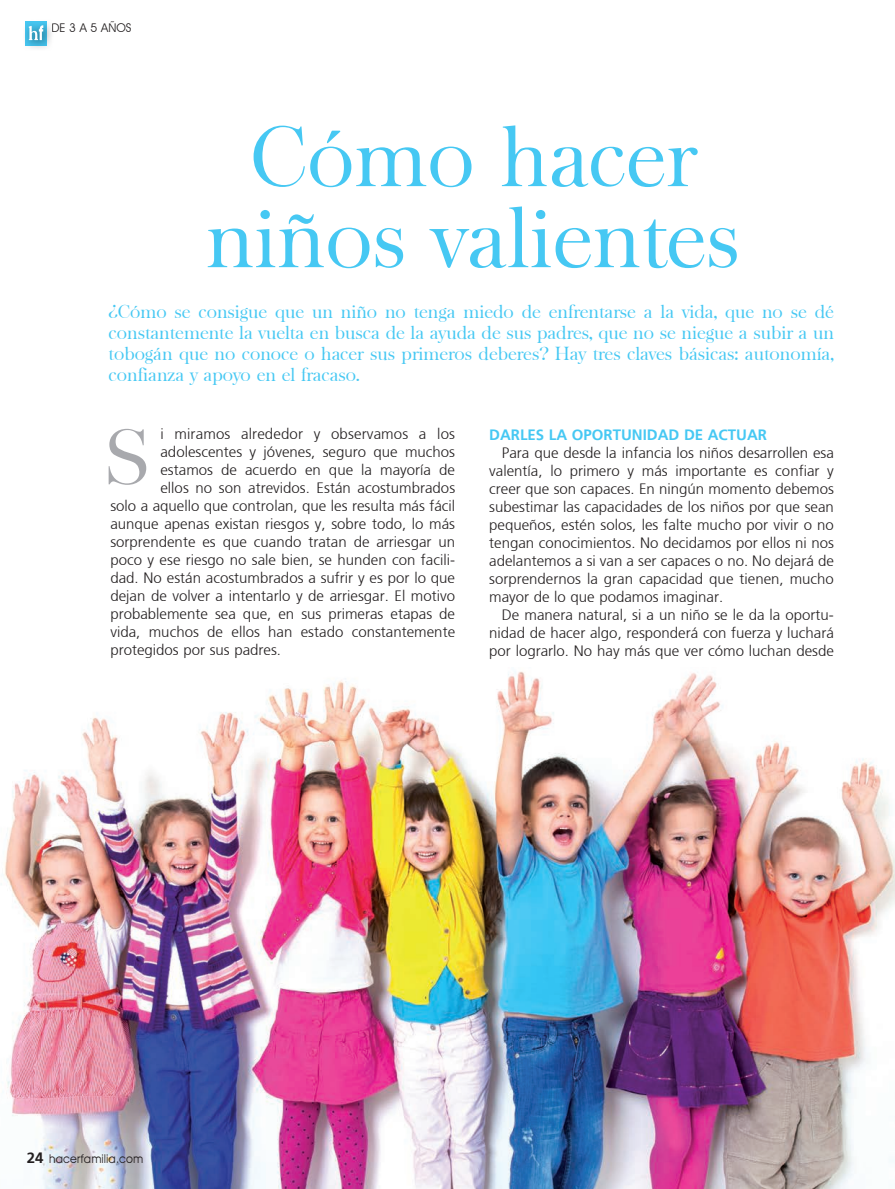
<style>
.page{position:relative;width:895px;height:1189px;background:#fff}
.page>*{position:absolute;margin:0;border:0;box-sizing:border-box;transform-origin:0 0}
.t1{font:300 82.5px/81px "Baskerville";color:#46c8f3;text-align:center}
.t2{font:300 75px "Baskerville";color:#a8a9ad}
.t3{font:300 18px/21px "Baskerville";color:#46c8f3;text-align:justify}
.t4{font:300 15px "Frutiger";color:#231f20}
.t5{font:700 15px "Frutiger";color:#46c8f3}
.t6{font:13.2px "Avant Garde";color:#231f20;scale:.91 1}
.t7{font:12px "Avant Garde IT Cby BT";color:#231f20}
.s1{font-family:"Frutiger";font-weight:700;font-size:15px}
</style>
<div class="page">
<img style="left:1px;top:671px;width:893px;height:518px">
<img style="left:25px;top:25px;width:27px;height:23px">
<svg style="left:52px;top:23px;width:2px;height:9px"></svg>
<img style="left:25px;top:21px;width:22px;height:24px">
<svg style="left:29px;top:25px;width:14px;height:15px"></svg>
<p class="t7" style="left:51px;top:20px;width:81px">DE 3 A 5 AÑOS</p>
<p class="t1" style="left:206px;top:118px;width:535px">Cómo hacer niños valientes</p>
<p class="t3" style="left:109px;top:301px;width:726px">¿Cómo se consigue que un niño no tenga miedo de enfrentarse a la vida, que no se dé constantemente la vuelta en busca de la ayuda de sus padres, que no se niegue a subir a un tobogán que no conoce o hacer sus primeros deberes? Hay tres claves básicas: autonomía, confianza y apoyo en el fracaso.</p>
<p class="t4" style="left:160px;top:425px;width:296px">i miramos alrededor y observamos a los</p>
<p class="t4" style="left:160px;top:443px;width:296px">adolescentes y jóvenes, seguro que muchos</p>
<p class="t4" style="left:160px;top:461px;width:296px">estamos de acuerdo en que la mayoría de</p>
<p class="t4" style="left:160px;top:479px;width:296px">ellos no son atrevidos. Están acostumbrados</p>
<p class="t4" style="left:110px;top:497px;width:346px">solo a aquello que controlan, que les resulta más fácil</p>
<p class="t4" style="left:110px;top:515px;width:346px">aunque apenas existan riesgos y, sobre todo, lo más</p>
<p class="t4" style="left:110px;top:533px;width:346px">sorprendente es que cuando tratan de arriesgar un</p>
<p class="t4" style="left:110px;top:551px;width:346px">poco y ese riesgo no sale bien, se hunden con facili-</p>
<p class="t4" style="left:110px;top:569px;width:346px">dad. No están acostumbrados a sufrir y es por lo que</p>
<p class="t4" style="left:110px;top:587px;width:346px">dejan de volver a intentarlo y de arriesgar. El motivo</p>
<p class="t4" style="left:110px;top:605px;width:346px">probablemente sea que, en sus primeras etapas de</p>
<p class="t4" style="left:110px;top:623px;width:346px">vida, muchos de ellos han estado constantemente</p>
<p class="t4" style="left:110px;top:641px;width:172px">protegidos por sus padres.</p>
<p class="t2" style="left:106px;top:411px;width:45px">S</p>
<p class="t5" style="left:489px;top:426px;width:279px">DARLES LA OPORTUNIDAD DE ACTUAR</p>
<p class="t4" style="left:501px;top:444px;width:333px">Para que desde la infancia los niños desarrollen esa</p>
<p class="t4" style="left:489px;top:462px;width:346px">valentía, lo primero y más importante es confiar y</p>
<p class="t4" style="left:489px;top:480px;width:346px">creer que son capaces. En ningún momento debemos</p>
<p class="t4" style="left:489px;top:498px;width:346px">subestimar las capacidades de los niños por que sean</p>
<p class="t4" style="left:489px;top:516px;width:346px">pequeños, estén solos, les falte mucho por vivir o no</p>
<p class="t4" style="left:489px;top:534px;width:346px">tengan conocimientos. No decidamos por ellos ni nos</p>
<p class="t4" style="left:489px;top:552px;width:346px">adelantemos a si van a ser capaces o no. No dejará de</p>
<p class="t4" style="left:489px;top:570px;width:346px">sorprendernos la gran capacidad que tienen, mucho</p>
<p class="t4" style="left:489px;top:588px;width:235px">mayor de lo que podamos imaginar.</p>
<p class="t4" style="left:501px;top:606px;width:333px">De manera natural, si a un niño se le da la oportu-</p>
<p class="t4" style="left:489px;top:624px;width:346px">nidad de hacer algo, responderá con fuerza y luchará</p>
<p class="t4" style="left:489px;top:642px;width:346px">por lograrlo. No hay más que ver cómo luchan desde</p>
<p class="t6" style="left:27px;top:1153px;width:129px"><span class="s1">24</span> hacerfamilia.com</p>
</div>
